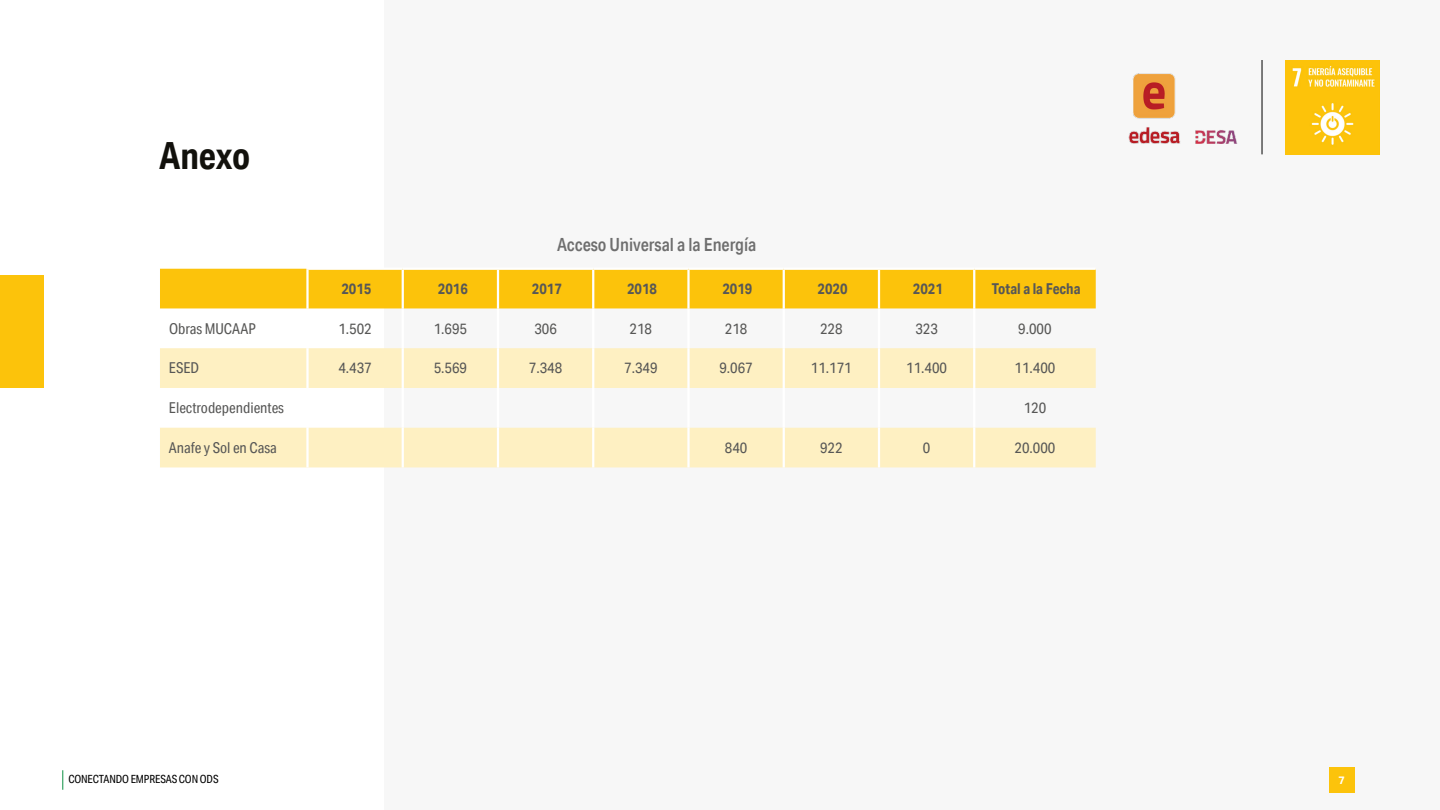
<style>
.page{position:relative;width:1440px;height:810px;background:#fff}
.page>*{position:absolute;margin:0;border:0;box-sizing:border-box;transform-origin:0 0}
.t1{font:700 37.5px "Aktiv Grotesk Cd";letter-spacing:-.005em;color:#12110c}
.t2{font:500 18.15px "Aktiv Grotesk Cd";color:#6e6e6e}
.t3{font:15px "Aktiv Grotesk Cd";color:#575756}
.t4{font:700 15px "Aktiv Grotesk Cd";color:#575756}
.t5{font:11.25px "Aktiv Grotesk Cd";letter-spacing:-.01em;color:#000}
.t6{font:700 10.88px "Aktiv Grotesk";color:#fff}
</style>
<div class="page">
<div style="left:384px;top:0;width:1056px;height:810px;background:#f7f7f7"></div>
<hr style="left:1262px;top:60px;width:1px;height:94px;background:#000">
<svg style="left:62px;top:770px;width:1px;height:20px"></svg>
<img style="left:1285px;top:60px;width:95px;height:95px">
<div style="left:1329px;top:767px;width:25px;height:26px;background:#fcc30b"></div>
<img style="left:1128px;top:73px;width:52px;height:71px">
<img style="left:1195px;top:130px;width:43px;height:14px">
<div style="left:0;top:276px;width:44px;height:112px;background:#fcc30b"></div>
<div style="left:160px;top:269px;width:936px;height:39px;background:#fcc30b"></div>
<svg style="left:160px;top:348px;width:936px;height:119px;fill:#fef0c2"></svg>
<hr style="left:306px;top:270px;width:3px;height:38px;background:#fff">
<hr style="left:306px;top:348px;width:3px;height:40px;background:#fff">
<hr style="left:306px;top:388px;width:3px;height:40px;background:#fff">
<hr style="left:306px;top:428px;width:3px;height:39px;background:#fff">
<hr style="left:402px;top:270px;width:2px;height:38px;background:#fff">
<hr style="left:497px;top:270px;width:2px;height:38px;background:#fff">
<hr style="left:592px;top:270px;width:2px;height:38px;background:#fff">
<hr style="left:402px;top:308px;width:2px;height:40px;background:#fff">
<hr style="left:497px;top:308px;width:2px;height:40px;background:#fff">
<hr style="left:592px;top:308px;width:2px;height:40px;background:#fff">
<hr style="left:402px;top:348px;width:2px;height:40px;background:#fff">
<hr style="left:497px;top:348px;width:2px;height:40px;background:#fff">
<hr style="left:592px;top:348px;width:2px;height:40px;background:#fff">
<hr style="left:402px;top:388px;width:2px;height:40px;background:#fff">
<hr style="left:497px;top:388px;width:2px;height:40px;background:#fff">
<hr style="left:592px;top:388px;width:2px;height:40px;background:#fff">
<hr style="left:402px;top:428px;width:2px;height:39px;background:#fff">
<hr style="left:497px;top:428px;width:2px;height:39px;background:#fff">
<hr style="left:592px;top:428px;width:2px;height:39px;background:#fff">
<hr style="left:306px;top:268px;width:97px;height:2px;background:#fff">
<hr style="left:403px;top:268px;width:95px;height:2px;background:#fff">
<hr style="left:498px;top:268px;width:95px;height:2px;background:#fff">
<hr style="left:593px;top:268px;width:96px;height:2px;background:#fff">
<hr style="left:689px;top:268px;width:95px;height:2px;background:#fff">
<hr style="left:687px;top:270px;width:3px;height:38px;background:#fff">
<hr style="left:784px;top:268px;width:95px;height:2px;background:#fff">
<hr style="left:783px;top:270px;width:2px;height:38px;background:#fff">
<hr style="left:879px;top:268px;width:95px;height:2px;background:#fff">
<hr style="left:878px;top:270px;width:2px;height:38px;background:#fff">
<hr style="left:974px;top:268px;width:122px;height:2px;background:#fff">
<hr style="left:973px;top:270px;width:2px;height:38px;background:#fff">
<hr style="left:687px;top:308px;width:3px;height:40px;background:#fff">
<hr style="left:783px;top:308px;width:2px;height:40px;background:#fff">
<hr style="left:878px;top:308px;width:2px;height:40px;background:#fff">
<hr style="left:973px;top:308px;width:2px;height:40px;background:#fff">
<hr style="left:687px;top:348px;width:3px;height:40px;background:#fff">
<hr style="left:783px;top:348px;width:2px;height:40px;background:#fff">
<hr style="left:878px;top:348px;width:2px;height:40px;background:#fff">
<hr style="left:973px;top:348px;width:2px;height:40px;background:#fff">
<hr style="left:687px;top:388px;width:3px;height:40px;background:#fff">
<hr style="left:783px;top:388px;width:2px;height:40px;background:#fff">
<hr style="left:878px;top:388px;width:2px;height:40px;background:#fff">
<hr style="left:973px;top:388px;width:2px;height:40px;background:#fff">
<hr style="left:687px;top:428px;width:3px;height:39px;background:#fff">
<hr style="left:783px;top:428px;width:2px;height:39px;background:#fff">
<hr style="left:878px;top:428px;width:2px;height:39px;background:#fff">
<hr style="left:973px;top:428px;width:2px;height:39px;background:#fff">
<h1 class="t1" style="left:159px;top:133px;width:93px">Anexo</h1>
<p class="t2" style="left:557px;top:234px;width:201px">Acceso Universal a la Energía</p>
<p class="t4" style="left:341px;top:279px;width:32px">2015</p>
<p class="t4" style="left:438px;top:279px;width:32px">2016</p>
<p class="t4" style="left:532px;top:279px;width:31px">2017</p>
<p class="t4" style="left:627px;top:279px;width:31px">2018</p>
<p class="t4" style="left:722px;top:279px;width:31px">2019</p>
<p class="t4" style="left:818px;top:279px;width:31px">2020</p>
<p class="t4" style="left:913px;top:279px;width:31px">2021</p>
<p class="t4" style="left:992px;top:279px;width:90px">Total a la Fecha</p>
<p class="t3" style="left:169px;top:320px;width:88px">Obras MUCAAP</p>
<p class="t3" style="left:338px;top:320px;width:35px">1.502</p>
<p class="t3" style="left:434px;top:320px;width:35px">1.695</p>
<p class="t3" style="left:534px;top:320px;width:24px">306</p>
<p class="t3" style="left:630px;top:320px;width:24px">218</p>
<p class="t3" style="left:725px;top:320px;width:24px">218</p>
<p class="t3" style="left:820px;top:320px;width:24px">228</p>
<p class="t3" style="left:915px;top:320px;width:24px">323</p>
<p class="t3" style="left:1018px;top:320px;width:35px">9.000</p>
<p class="t3" style="left:169px;top:359px;width:32px">ESED</p>
<p class="t3" style="left:338px;top:359px;width:35px">4.437</p>
<p class="t3" style="left:434px;top:359px;width:35px">5.569</p>
<p class="t3" style="left:529px;top:359px;width:35px">7.348</p>
<p class="t3" style="left:624px;top:359px;width:35px">7.349</p>
<p class="t3" style="left:719px;top:359px;width:35px">9.067</p>
<p class="t3" style="left:811px;top:359px;width:42px">11.171</p>
<p class="t3" style="left:906px;top:359px;width:42px">11.400</p>
<p class="t3" style="left:1015px;top:359px;width:42px">11.400</p>
<p class="t3" style="left:169px;top:399px;width:116px">Electrodependientes</p>
<p class="t3" style="left:1024px;top:399px;width:24px">120</p>
<p class="t3" style="left:169px;top:439px;width:109px">Anafe y Sol en Casa</p>
<p class="t3" style="left:725px;top:439px;width:24px">840</p>
<p class="t3" style="left:820px;top:439px;width:24px">922</p>
<p class="t3" style="left:923px;top:439px;width:9px">0</p>
<p class="t3" style="left:1015px;top:439px;width:42px">20.000</p>
<p class="t5" style="left:68px;top:773px;width:152px">CONECTANDO EMPRESAS CON ODS</p>
<p class="t6" style="left:1338px;top:774px;width:8px">7</p>
</div>
